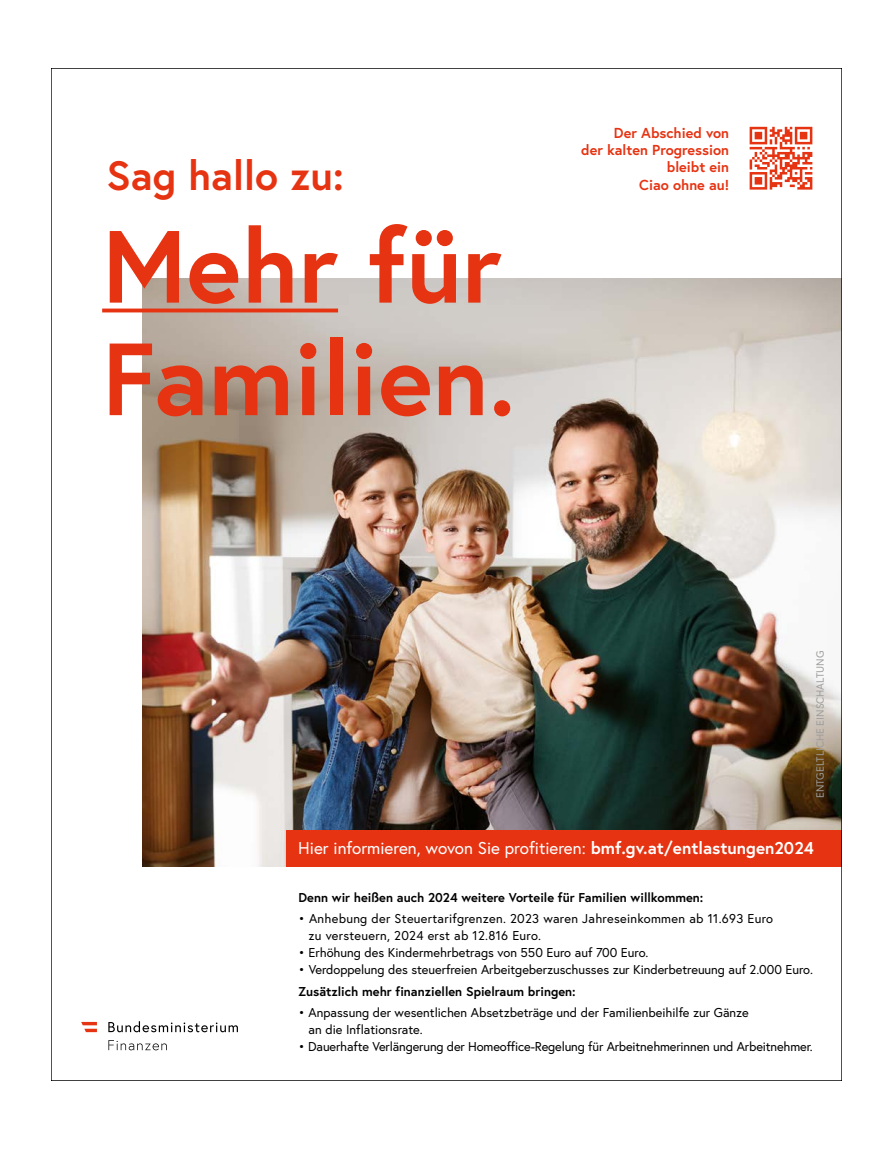
<style>
.page{position:relative;width:893px;height:1149px;background:#fff}
.page>*{position:absolute;margin:0;border:0;box-sizing:border-box;transform-origin:0 0}
.t1{font:700 102.15px/112.5px "Europa";color:#e63312}
.t2{font:700 40.95px "Europa";color:#e63312}
.t3{font:17.1px "Europa";color:#fff}
.t4{font:700 14.4px/17.2px "Europa";color:#e63312;text-align:right}
.t5{font:12.75px/17.1px "Europa";color:#000}
.t6{font:700 12.75px "Europa";color:#000}
.t7{font:12.75px/17.1px "Europa";letter-spacing:.025em;color:#000}
.t8{font:10.5px "Europa";color:#9d9d9c}
.s1{font-weight:700}
</style>
<div class="page">
<img style="left:143px;top:278px;width:697px;height:588px">
<div style="left:286px;top:830px;width:556px;height:36px;background:#e63312"></div>
<svg style="left:102px;top:308px;width:236px;height:4px"></svg>
<svg style="left:750px;top:127px;width:62px;height:62px"></svg>
<svg style="left:108px;top:1040px;width:59px;height:9px"></svg>
<svg style="left:108px;top:1021px;width:130px;height:10px"></svg>
<svg style="left:81px;top:1021px;width:16px;height:10px"></svg>
<h2 class="t2" style="left:106px;top:147px;width:239px">Sag hallo zu:</h2>
<h1 class="t1" style="left:102px;top:207px;width:415px">Mehr für<br>Familien.</h1>
<p class="t4" style="left:581px;top:124px;width:149px">Der Abschied von<br>der kalten Progression bleibt ein<br>Ciao ohne au!</p>
<p class="t8" style="left:813px;top:797px;width:149px;rotate:-90deg">ENTGELTLICHE EINSCHALTUNG</p>
<h3 class="t3" style="left:298px;top:837px;width:517px">Hier informieren, wovon Sie profitieren: <span class="s1">bmf.gv.at/entlastungen2024</span></h3>
<p class="t6" style="left:298px;top:888px;width:406px">Denn wir heißen auch 2024 weitere Vorteile für Familien willkommen:</p>
<p class="t7" style="left:309px;top:909px;width:466px;text-indent:-10px">• Anhebung der Steuertarifgrenzen. 2023 waren Jahreseinkommen ab 11.693 Euro zu versteuern, 2024 erst ab 12.816 Euro.</p>
<p class="t5" style="left:298px;top:943px;width:352px">• Erhöhung des Kindermehrbetrags von 550 Euro auf 700 Euro.</p>
<p class="t5" style="left:298px;top:960px;width:516px">• Verdoppelung des steuerfreien Arbeitgeberzuschusses zur Kinderbetreuung auf 2.000 Euro.</p>
<p class="t6" style="left:298px;top:982px;width:279px">Zusätzlich mehr finanziellen Spielraum bringen:</p>
<p class="t5" style="left:309px;top:1003px;width:442px;text-indent:-10px">• Anpassung der wesentlichen Absetzbeträge und der Familienbeihilfe zur Gänze an die Inflationsrate.</p>
<p class="t5" style="left:298px;top:1037px;width:516px">• Dauerhafte Verlängerung der Homeoffice-Regelung für Arbeitnehmerinnen und Arbeitnehmer.</p>
</div>
